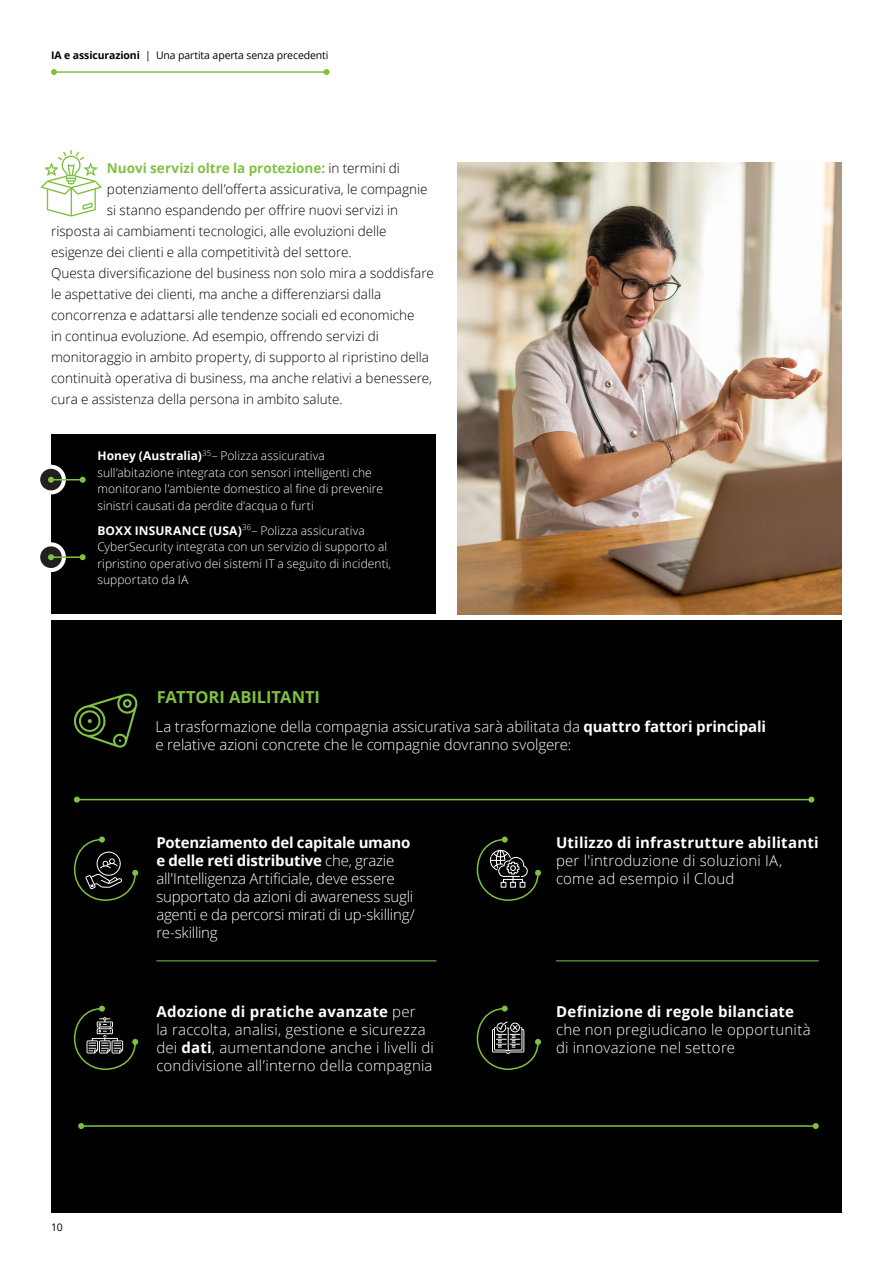
<style>
.page{position:relative;width:893px;height:1263px;background:#fff}
.page>*{position:absolute;margin:0;border:0;box-sizing:border-box;transform-origin:0 0}
.Introduction__14_18pt{font:700 16.5px "Open Sans";color:#7fc241}
.Introduction__14_18pt-2{font:300 15px/18px "Open Sans";letter-spacing:.005em;color:#fff}
.Introduction__14_18pt-3{font:300 15px/18px "Open Sans";letter-spacing:-.015em;color:#fff}
.Introduction__14_18pt-4{font:300 13.5px "Open Sans";color:#010101}
.Introduction__14_18pt-5{font:700 13.5px "Open Sans";color:#7fc241}
.Introduction__14_18pt-6{font:300 12px/16.5px "Open Sans";letter-spacing:.005em;color:#fff}
.t1{font:10.5px "Open Sans";letter-spacing:-.01em;color:#010101}
.s1{font-weight:700}
.s2{font-weight:300;color:#010101}
</style>
<div class="page">
<div style="left:51px;top:620px;width:791px;height:593px;background:#000001"></div>
<hr style="left:156px;top:961px;width:280px;height:1px;background:#7fc241">
<hr style="left:556px;top:961px;width:263px;height:1px;background:#7fc241">
<hr style="left:77px;top:799px;width:734px;height:1px;background:#7fc241">
<svg style="left:808px;top:797px;width:6px;height:6px"></svg>
<svg style="left:74px;top:797px;width:6px;height:6px"></svg>
<hr style="left:81px;top:1125px;width:735px;height:2px;background:#7fc241">
<svg style="left:813px;top:1123px;width:6px;height:6px"></svg>
<svg style="left:78px;top:1123px;width:6px;height:6px"></svg>
<svg style="left:73px;top:836px;width:65px;height:65px"></svg>
<svg style="left:73px;top:1006px;width:65px;height:64px"></svg>
<svg style="left:476px;top:1006px;width:65px;height:64px"></svg>
<svg style="left:476px;top:836px;width:65px;height:65px"></svg>
<svg style="left:74px;top:693px;width:64px;height:55px"></svg>
<hr style="left:892px;top:0;width:1px;height:1263px;background:#d8d9d7">
<hr style="left:54px;top:71px;width:273px;height:2px;background:#7fc241">
<svg style="left:324px;top:69px;width:6px;height:6px"></svg>
<svg style="left:51px;top:69px;width:6px;height:6px"></svg>
<div style="left:51px;top:434px;width:385px;height:180px;background:#000001"></div>
<svg style="left:36px;top:465px;width:30px;height:29px"></svg>
<div style="left:40px;top:469px;width:22px;height:21px;background:#231f20;border-radius:50%"></div>
<hr style="left:51px;top:479px;width:32px;height:1px;background:#7fc241">
<svg style="left:48px;top:477px;width:6px;height:6px"></svg>
<svg style="left:80px;top:477px;width:6px;height:6px"></svg>
<div style="left:36px;top:542px;width:30px;height:30px;background:#fff;border-radius:50%"></div>
<div style="left:40px;top:546px;width:22px;height:22px;background:#231f20;border-radius:50%"></div>
<hr style="left:51px;top:556px;width:32px;height:2px;background:#7fc241">
<svg style="left:48px;top:554px;width:6px;height:6px"></svg>
<svg style="left:80px;top:554px;width:6px;height:6px"></svg>
<svg style="left:41px;top:150px;width:61px;height:67px"></svg>
<img style="left:457px;top:163px;width:385px;height:451px">
<p class="t1" style="left:51px;top:48px;width:279px"><span class="s1">IA e assicurazioni</span> | Una partita aperta senza precedenti</p>
<p class="Introduction__14_18pt-5" style="left:107px;top:158px;width:295px">Nuovi servizi oltre la protezione: <span class="s2">in termini di</span></p>
<p class="Introduction__14_18pt-4" style="left:107px;top:180px;width:322px">potenziamento dell’offerta assicurativa, le compagnie</p>
<p class="Introduction__14_18pt-4" style="left:107px;top:201px;width:293px">si stanno espandendo per offrire nuovi servizi in</p>
<p class="Introduction__14_18pt-4" style="left:51px;top:222px;width:337px">risposta ai cambiamenti tecnologici, alle evoluzioni delle</p>
<p class="Introduction__14_18pt-4" style="left:51px;top:243px;width:302px">esigenze dei clienti e alla competitività del settore.</p>
<p class="Introduction__14_18pt-4" style="left:51px;top:264px;width:384px">Questa diversificazione del business non solo mira a soddisfare</p>
<p class="Introduction__14_18pt-4" style="left:51px;top:285px;width:332px">le aspettative dei clienti, ma anche a differenziarsi dalla</p>
<p class="Introduction__14_18pt-4" style="left:51px;top:306px;width:365px">concorrenza e adattarsi alle tendenze sociali ed economiche</p>
<p class="Introduction__14_18pt-4" style="left:51px;top:327px;width:329px">in continua evoluzione. Ad esempio, offrendo servizi di</p>
<p class="Introduction__14_18pt-4" style="left:51px;top:348px;width:380px">monitoraggio in ambito property, di supporto al ripristino della</p>
<p class="Introduction__14_18pt-4" style="left:51px;top:369px;width:383px">continuità operativa di business, ma anche relativi a benessere,</p>
<p class="Introduction__14_18pt-4" style="left:51px;top:390px;width:293px">cura e assistenza della persona in ambito salute.</p>
<p class="Introduction__14_18pt-6" style="left:97px;top:447px;width:287px"><span class="s1">Honey (Australia)</span><sup>35</sup>– Polizza assicurativa sull’abitazione integrata con sensori intelligenti che monitorano l’ambiente domestico al fine di prevenire sinistri causati da perdite d’acqua o furti</p>
<p class="Introduction__14_18pt-6" style="left:97px;top:522px;width:295px"><span class="s1">BOXX INSURANCE (USA)</span><sup>36</sup>– Polizza assicurativa CyberSecurity integrata con un servizio di supporto al ripristino operativo dei sistemi IT a seguito di incidenti, supportato da IA</p>
<p class="Introduction__14_18pt" style="left:157px;top:685px;width:165px">FATTORI ABILITANTI</p>
<p class="Introduction__14_18pt-2" style="left:155px;top:717px;width:612px">La trasformazione della compagnia assicurativa sarà abilitata da <span class="s1">quattro fattori principali </span>e relative azioni concrete che le compagnie dovranno svolgere:</p>
<p class="t1" style="left:51px;top:1220px;width:13px">10</p>
<p class="Introduction__14_18pt-3" style="left:156px;top:833px;width:260px"><span class="s1">Potenziamento del capitale umano e delle reti distributive</span> che, grazie all'Intelligenza Artificiale, deve essere supportato da azioni di awareness sugli agenti e da percorsi mirati di up-skilling/ re-skilling</p>
<p class="Introduction__14_18pt-2" style="left:156px;top:1002px;width:279px"><span class="s1">Adozione di pratiche avanzate</span> per<br>la raccolta, analisi, gestione e sicurezza dei <span class="s1">dati</span>, aumentandone anche i livelli di condivisione all’interno della compagnia</p>
<p class="Introduction__14_18pt-2" style="left:556px;top:833px;width:264px"><span class="s1">Utilizzo di infrastrutture abilitanti </span>per l'introduzione di soluzioni IA, come ad esempio il Cloud</p>
<p class="Introduction__14_18pt-2" style="left:556px;top:1002px;width:256px"><span class="s1">Definizione di regole bilanciate </span>che non pregiudicano le opportunità di innovazione nel settore</p>
</div>
